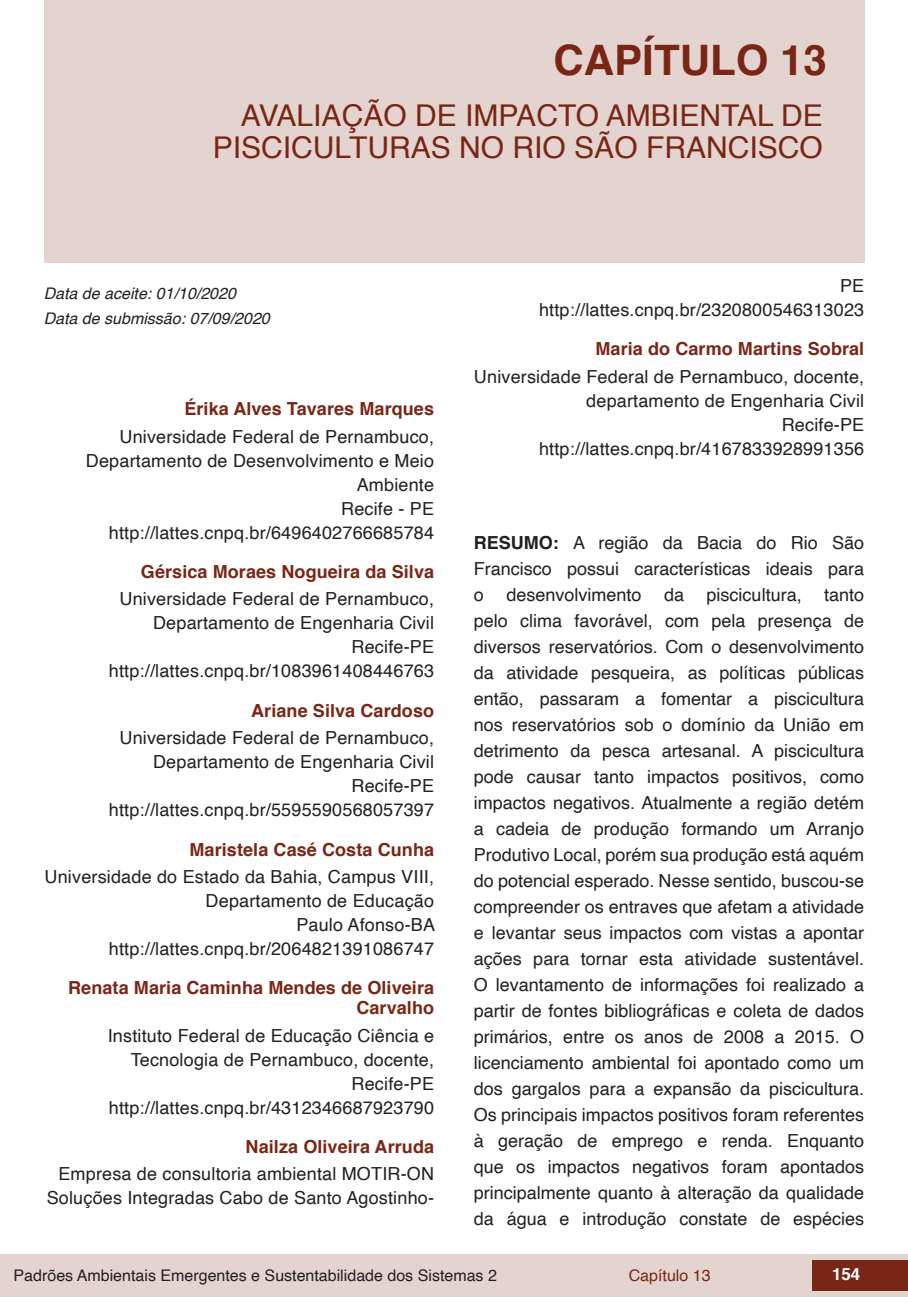
<style>
.page{position:relative;width:908px;height:1304px;background:#fff}
.page>*{position:absolute;margin:0;border:0;box-sizing:border-box;transform-origin:0 0}
.capítulos{font:700 42px "Helvetica";color:#7a2616}
.nome_artigos{font:30px/32px "Helvetica";color:#7a2616;text-align:right}
.Resumos_e_PC_TXT{font:18px/26px "Helvetica";color:#231f20;text-align:justify}
.info_autores{font:18px/24px "Helvetica";letter-spacing:.01em;color:#231f20;text-align:right}
.nome_autores{font:700 18px/20px "Helvetica";letter-spacing:.005em;color:#7a2616;text-align:right}
.t1{font:700 16.8px "Helvetica";color:#fff}
.t2{font:16px "Helvetica";color:#231f20}
.data{font:italic 16px "Helvetica";color:#231f20}
.t3{font:16px "Helvetica";color:#7a2616}
.s1{font-weight:700}
</style>
<div class="page">
<div style="left:0;top:1254px;width:906px;height:43px;background:#e4d4d0"></div>
<div style="left:812px;top:1261px;width:95px;height:30px;background:#7a2616"></div>
<div style="left:44px;top:0;width:819px;height:263px;background:#e4d4d0"></div>
<p class="capítulos" style="left:553px;top:26px;width:275px">CAPÍTULO 13</p>
<p class="nome_artigos" style="left:213px;top:101px;width:611px">AVALIAÇÃO DE IMPACTO AMBIENTAL DE<br>PISCICULTURAS NO RIO SÃO FRANCISCO</p>
<p class="data" style="left:44px;top:280px;width:194px">Data de aceite: 01/10/2020</p>
<p class="data" style="left:44px;top:306px;width:227px">Data de submissão: 07/09/2020</p>
<p class="nome_autores" style="left:184px;top:399px;width:251px">Érika Alves Tavares Marques</p>
<p class="info_autores" style="left:86px;top:425px;width:349px">Universidade Federal de Pernambuco,<br>Departamento de Desenvolvimento e Meio<br>Ambiente</p>
<p class="info_autores" style="left:341px;top:497px;width:94px">Recife - PE</p>
<p class="info_autores" style="left:109px;top:521px;width:326px">http://lattes.cnpq.br/6496402766685784</p>
<p class="nome_autores" style="left:141px;top:562px;width:294px">Gérsica Moraes Nogueira da Silva</p>
<p class="info_autores" style="left:119px;top:588px;width:316px">Universidade Federal de Pernambuco,<br>Departamento de Engenharia Civil</p>
<p class="info_autores" style="left:351px;top:636px;width:84px">Recife-PE</p>
<p class="info_autores" style="left:109px;top:660px;width:326px">http://lattes.cnpq.br/1083961408446763</p>
<p class="nome_autores" style="left:251px;top:701px;width:184px">Ariane Silva Cardoso</p>
<p class="info_autores" style="left:119px;top:726px;width:316px">Universidade Federal de Pernambuco,<br>Departamento de Engenharia Civil</p>
<p class="info_autores" style="left:351px;top:774px;width:84px">Recife-PE</p>
<p class="info_autores" style="left:109px;top:798px;width:326px">http://lattes.cnpq.br/5595590568057397</p>
<p class="nome_autores" style="left:189px;top:839px;width:246px">Maristela Casé Costa Cunha</p>
<p class="info_autores" style="left:45px;top:865px;width:391px">Universidade do Estado da Bahia, Campus VIII,<br>Departamento de Educação</p>
<p class="info_autores" style="left:296px;top:913px;width:140px">Paulo Afonso-BA</p>
<p class="info_autores" style="left:109px;top:937px;width:326px">http://lattes.cnpq.br/2064821391086747</p>
<p class="nome_autores" style="left:68px;top:978px;width:367px">Renata Maria Caminha Mendes de Oliveira<br>Carvalho</p>
<p class="info_autores" style="left:108px;top:1024px;width:327px">Instituto Federal de Educação Ciência e<br>Tecnologia de Pernambuco, docente,</p>
<p class="info_autores" style="left:351px;top:1072px;width:84px">Recife-PE</p>
<p class="info_autores" style="left:109px;top:1096px;width:326px">http://lattes.cnpq.br/4312346687923790</p>
<p class="nome_autores" style="left:245px;top:1137px;width:190px">Nailza Oliveira Arruda</p>
<p class="info_autores" style="left:47px;top:1162px;width:388px">Empresa de consultoria ambiental MOTIR-ON<br>Soluções Integradas Cabo de Santo Agostinho-</p>
<p class="info_autores" style="left:839px;top:274px;width:26px">PE</p>
<p class="info_autores" style="left:539px;top:298px;width:326px">http://lattes.cnpq.br/2320800546313023</p>
<p class="nome_autores" style="left:595px;top:339px;width:270px">Maria do Carmo Martins Sobral</p>
<p class="info_autores" style="left:473px;top:365px;width:391px">Universidade Federal de Pernambuco, docente, departamento de Engenharia Civil</p>
<p class="info_autores" style="left:781px;top:413px;width:84px">Recife-PE</p>
<p class="info_autores" style="left:539px;top:437px;width:326px">http://lattes.cnpq.br/4167833928991356</p>
<p class="Resumos_e_PC_TXT" style="left:473px;top:530px;width:392px"><span class="s1">RESUMO:</span> A região da Bacia do Rio São Francisco possui características ideais para o desenvolvimento da piscicultura, tanto pelo clima favorável, com pela presença de diversos reservatórios. Com o desenvolvimento da atividade pesqueira, as políticas públicas então, passaram a fomentar a piscicultura nos reservatórios sob o domínio da União em detrimento da pesca artesanal. A piscicultura pode causar tanto impactos positivos, como impactos negativos. Atualmente a região detém a cadeia de produção formando um Arranjo Produtivo Local, porém sua produção está aquém do potencial esperado. Nesse sentido, buscou-se compreender os entraves que afetam a atividade e levantar seus impactos com vistas a apontar ações para tornar esta atividade sustentável.<br>O levantamento de informações foi realizado a partir de fontes bibliográficas e coleta de dados primários, entre os anos de 2008 a 2015. O licenciamento ambiental foi apontado como um dos gargalos para a expansão da piscicultura.<br>Os principais impactos positivos foram referentes à geração de emprego e renda. Enquanto que os impactos negativos foram apontados principalmente quanto à alteração da qualidade da água e introdução constate de espécies</p>
<p class="t2" style="left:14px;top:1263px;width:484px">Padrões Ambientais Emergentes e Sustentabilidade dos Sistemas 2</p>
<p class="t3" style="left:628px;top:1263px;width:83px">Capítulo 13</p>
<p class="t1" style="left:831px;top:1261px;width:30px">154</p>
</div>
